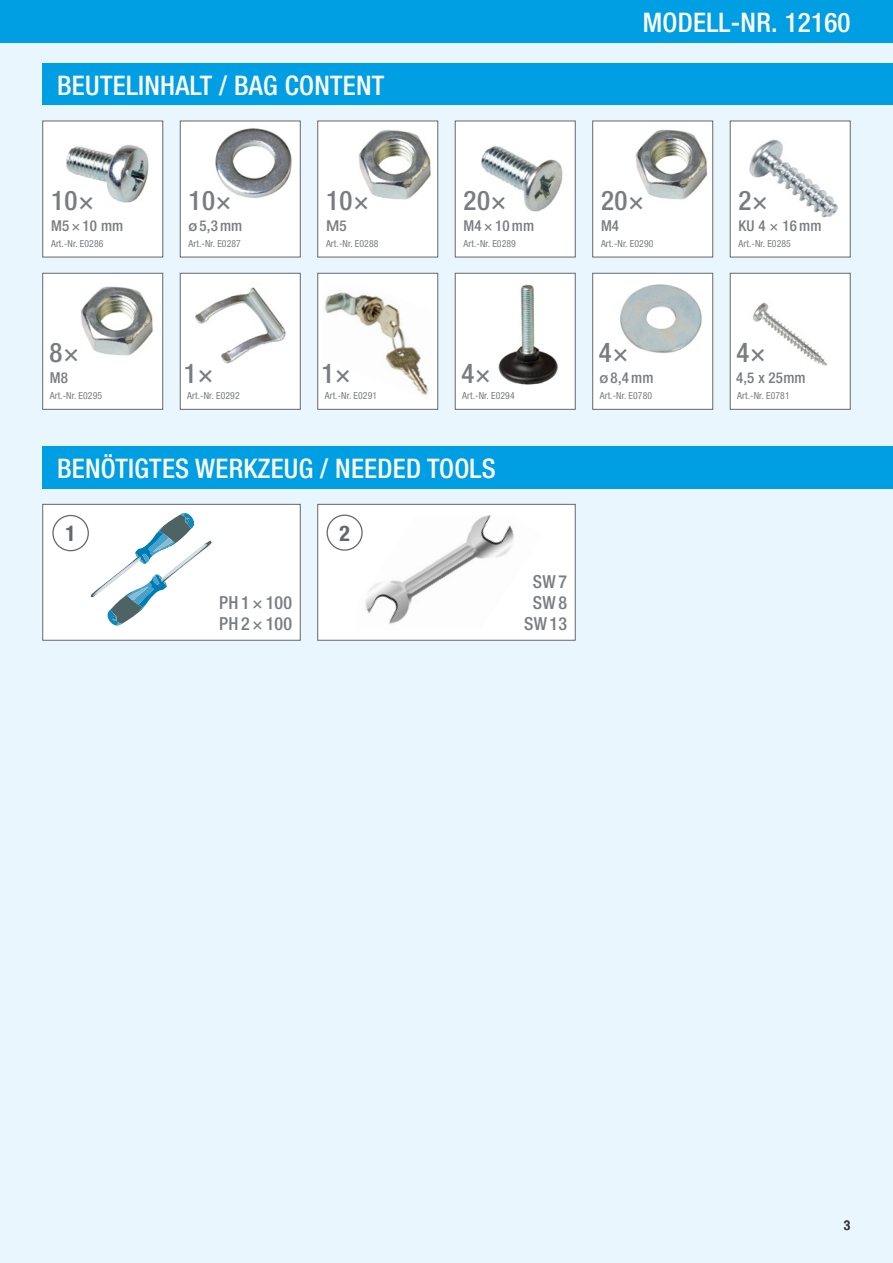
<style>
.page{position:relative;width:893px;height:1263px;background:#eaf6fe}
.page>*{position:absolute;margin:0;border:0;box-sizing:border-box;transform-origin:0 0}
.t1{font:500 condensed 27px "Helvetica Neue LT Std";letter-spacing:.01em;color:#fff}
.t2{font:500 condensed 27px "Helvetica Neue LT Std";letter-spacing:.02em;color:#7a7d80}
.t3{font:700 condensed 21.6px "Helvetica Neue LT Std";color:#64686a}
.t4{font:500 condensed 18px/21px "Helvetica Neue LT Std";letter-spacing:.01em;color:#7a7d80;text-align:center}
.t5{font:500 condensed 15px "Helvetica Neue LT Std";letter-spacing:.01em;color:#7a7d80}
.t6{font:500 15px "Helvetica Neue LT Std";color:#7a7d80}
.t7{font:500 condensed 13.5px "Helvetica Neue LT Std";color:#373a3b}
.t8{font:condensed 9.75px "Helvetica Neue LT Std";letter-spacing:.01em;color:#7a7d80}
.s1{font-stretch:normal}
.s2{font-stretch:condensed}
</style>
<div class="page">
<div style="left:0;top:0;width:893px;height:43px;background:#009fe3"></div>
<div style="left:42px;top:446px;width:851px;height:42px;background:#009fe3"></div>
<div style="left:43px;top:63px;width:850px;height:42px;background:#009fe3"></div>
<div style="left:455px;top:121px;width:120px;height:136px;background:#fff"></div>
<div style="left:180px;top:273px;width:120px;height:137px;background:#fff;border:1px solid #64686a"></div>
<div style="left:592px;top:121px;width:121px;height:136px;background:#fff;border:1px solid #64686a"></div>
<div style="left:317px;top:504px;width:258px;height:136px;background:#fff;border:1px solid #64686a"></div>
<div style="left:43px;top:504px;width:257px;height:136px;background:#fff;border:1px solid #64686a"></div>
<div style="left:730px;top:121px;width:120px;height:136px;background:#fff"></div>
<div style="left:43px;top:121px;width:120px;height:136px;background:#fff"></div>
<div style="left:317px;top:121px;width:121px;height:136px;background:#fff;border:1px solid #64686a"></div>
<div style="left:455px;top:273px;width:120px;height:137px;background:#fff;border:1px solid #64686a"></div>
<div style="left:730px;top:273px;width:120px;height:137px;background:#fff;border:1px solid #64686a"></div>
<img style="left:498px;top:284px;width:60px;height:101px">
<img style="left:749px;top:139px;width:89px;height:79px">
<div style="left:317px;top:273px;width:121px;height:137px;background:#fff;border:1px solid #64686a"></div>
<img style="left:195px;top:287px;width:91px;height:77px">
<img style="left:324px;top:292px;width:104px;height:103px">
<img style="left:481px;top:146px;width:82px;height:66px">
<img style="left:635px;top:129px;width:73px;height:71px">
<div style="left:42px;top:273px;width:121px;height:137px;background:#fff;border:1px solid #64686a"></div>
<img style="left:80px;top:286px;width:73px;height:70px">
<div style="left:180px;top:121px;width:120px;height:136px;background:#fff"></div>
<img style="left:66px;top:144px;width:83px;height:59px">
<img style="left:215px;top:128px;width:77px;height:70px">
<img style="left:358px;top:130px;width:73px;height:70px">
<div style="left:592px;top:273px;width:121px;height:137px;background:#fff;border:1px solid #64686a"></div>
<img style="left:620px;top:284px;width:82px;height:70px">
<img style="left:357px;top:515px;width:157px;height:109px">
<div style="left:327px;top:515px;width:35px;height:35px;background:#fff;border-radius:50%"></div>
<div style="left:327px;top:515px;width:36px;height:36px;border:1px solid #64686a;border-radius:50%"></div>
<svg style="left:69px;top:513px;width:143px;height:113px"></svg>
<div style="left:53px;top:515px;width:35px;height:36px;background:#fff;border-radius:50%"></div>
<div style="left:52px;top:515px;width:37px;height:36px;border:1px solid #64686a;border-radius:50%"></div>
<img style="left:753px;top:302px;width:74px;height:64px">
<h1 class="t1" style="left:57px;top:69px;width:329px">BEUTELINHALT / BAG CONTENT</h1>
<h1 class="t2" style="left:51px;top:184px;width:45px">10×</h1>
<h3 class="t5" style="left:51px;top:217px;width:74px">M5×10 mm</h3>
<p class="t8" style="left:51px;top:238px;width:54px">Art.-Nr. E0286</p>
<h1 class="t2" style="left:189px;top:184px;width:45px">10×</h1>
<h3 class="t5" style="left:189px;top:217px;width:55px"><span class="s1">ø</span>5,3mm</h3>
<p class="t8" style="left:189px;top:238px;width:54px">Art.-Nr. E0287</p>
<h1 class="t2" style="left:326px;top:184px;width:45px">10×</h1>
<h3 class="t6" style="left:326px;top:217px;width:22px">M<span class="s2">5</span></h3>
<p class="t8" style="left:326px;top:238px;width:54px">Art.-Nr. E0288</p>
<h1 class="t2" style="left:463px;top:184px;width:45px">20×</h1>
<h3 class="t5" style="left:463px;top:217px;width:72px">M4×10mm</h3>
<p class="t8" style="left:463px;top:238px;width:54px">Art.-Nr. E0289</p>
<h1 class="t1" style="left:643px;top:6px;width:209px">MODELL-NR. 12160</h1>
<h1 class="t2" style="left:601px;top:184px;width:45px">20×</h1>
<h3 class="t5" style="left:601px;top:217px;width:20px">M4</h3>
<p class="t8" style="left:601px;top:238px;width:54px">Art.-Nr. E0290</p>
<h1 class="t2" style="left:738px;top:184px;width:31px">2×</h1>
<h3 class="t5" style="left:738px;top:217px;width:84px">KU 4 × 16mm</h3>
<p class="t8" style="left:738px;top:238px;width:54px">Art.-Nr. E0285</p>
<h1 class="t2" style="left:50px;top:337px;width:31px">8×</h1>
<h3 class="t5" style="left:50px;top:369px;width:20px">M8</h3>
<p class="t8" style="left:50px;top:390px;width:54px">Art.-Nr. E0295</p>
<h1 class="t2" style="left:184px;top:358px;width:31px">1×</h1>
<p class="t8" style="left:187px;top:390px;width:54px">Art.-Nr. E0292</p>
<h1 class="t2" style="left:321px;top:358px;width:31px">1×</h1>
<p class="t8" style="left:325px;top:390px;width:54px">Art.-Nr. E0291</p>
<h1 class="t2" style="left:461px;top:358px;width:31px">4×</h1>
<p class="t8" style="left:462px;top:390px;width:54px">Art.-Nr. E0294</p>
<h1 class="t1" style="left:57px;top:452px;width:440px">BENÖTIGTES WERKZEUG / NEEDED TOOLS</h1>
<h2 class="t3" style="left:66px;top:520px;width:12px">1</h2>
<h3 class="t4" style="left:219px;top:592px;width:74px;text-align:left">PH1×100<br>PH2×100</h3>
<h2 class="t3" style="left:339px;top:520px;width:12px">2</h2>
<h3 class="t4" style="left:524px;top:571px;width:44px">SW7<br>SW8<br>SW 13</h3>
<h1 class="t2" style="left:599px;top:337px;width:31px">4×</h1>
<h3 class="t5" style="left:600px;top:369px;width:55px"><span class="s1">ø</span>8,4mm</h3>
<p class="t8" style="left:600px;top:390px;width:54px">Art.-Nr. E0780</p>
<h1 class="t2" style="left:736px;top:337px;width:31px">4×</h1>
<h3 class="t5" style="left:736px;top:369px;width:71px">4,5 x 25mm</h3>
<p class="t8" style="left:737px;top:390px;width:54px">Art.-Nr. E0781</p>
<h3 class="t7" style="left:844px;top:1217px;width:8px">3</h3>
</div>
